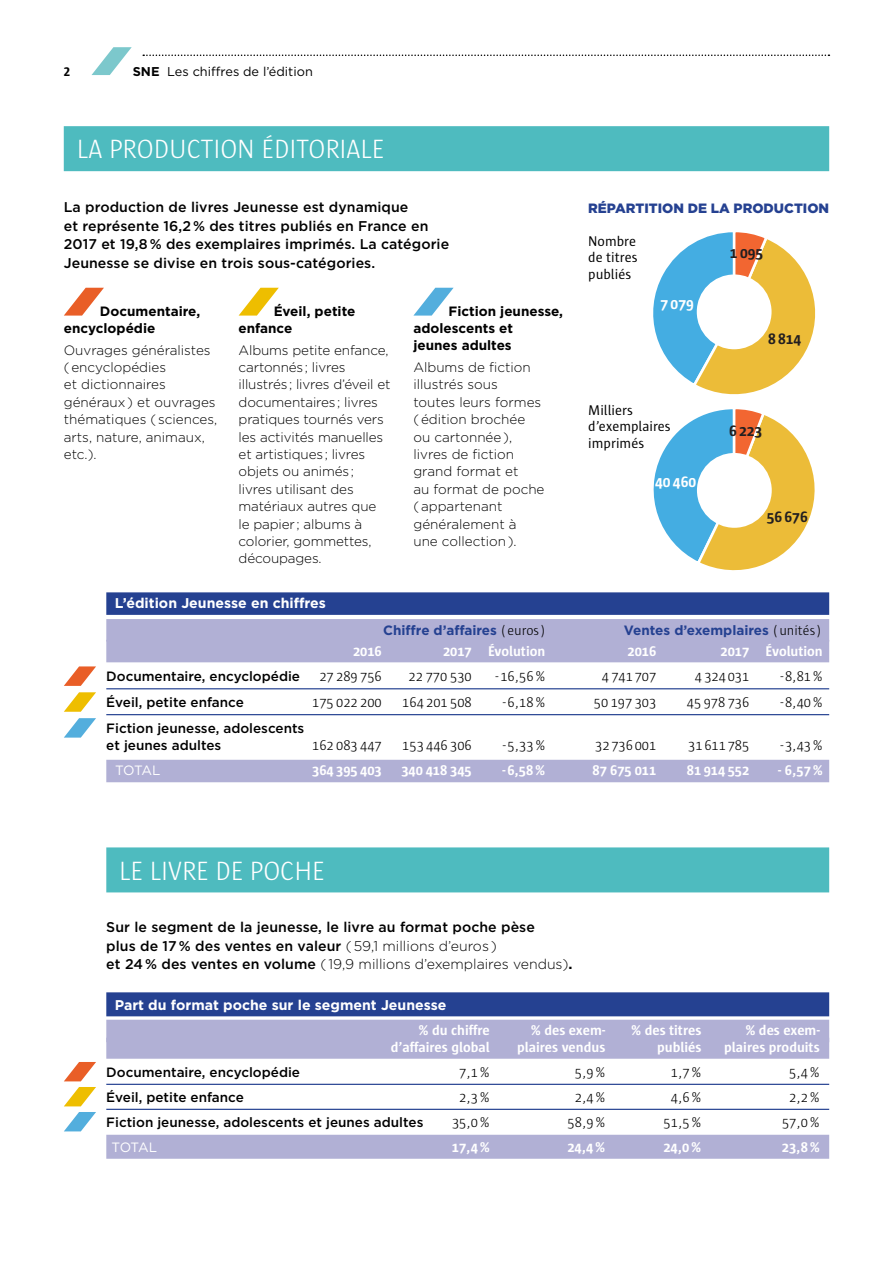
<style>
.page{position:relative;width:893px;height:1263px;background:#fff}
.page>*{position:absolute;margin:0;border:0;box-sizing:border-box;transform-origin:0 0}
.t1{font:300 27px "Sun";color:#fff}
.t2{font:700 15.45px "Sun";color:#231f20}
.t3{font:700 15.45px "Sun";color:#fff}
.t4{font:700 14.4px "Sun";color:#fff}
.t5{font:300 14.4px "Sun";color:#000}
.t6{font:14.4px/16.5px "Sun";color:#000;text-align:justify}
.t7{font:500 14.1px/18.6px "Gotham";letter-spacing:.005em;color:#000}
.t8{font:700 14.1px "Gotham";color:#fff}
.t9{font:300 13.5px/17.4px "Gotham";letter-spacing:-.01em;color:#000}
.t10{font:500 13.5px/16.5px "Gotham";color:#000}
.t11{font:700 13.5px/17.4px "Gotham";color:#000}
.t12{font:700 13.5px "Gotham";color:#254191}
.t13{font:900 13.5px "Gotham";color:#254191}
.t14{font:13.5px "Gotham";letter-spacing:-.05em;color:#fff}
.t15{font:12.75px "Gotham";color:#000}
.t16{font:700 12.75px "Sun SC";color:#000}
.s1{font-weight:700}
.s2{font-family:"Sun";font-weight:300;font-size:14.1px;color:#000}
.s3{font-weight:300}
</style>
<div class="page">
<svg style="left:91px;top:47px;width:41px;height:28px"></svg>
<svg style="left:143px;top:55px;width:686px;height:1px"></svg>
<svg style="left:64px;top:288px;width:40px;height:28px"></svg>
<svg style="left:239px;top:288px;width:40px;height:28px"></svg>
<svg style="left:413px;top:288px;width:41px;height:28px"></svg>
<div style="left:106px;top:992px;width:723px;height:24px;background:#254191"></div>
<div style="left:106px;top:1020px;width:723px;height:22px;background:#b1b0d5"></div>
<div style="left:106px;top:1038px;width:723px;height:21px;background:#b1b0d5"></div>
<hr style="left:106px;top:1084px;width:723px;height:1px;background:#254191">
<hr style="left:106px;top:1109px;width:723px;height:1px;background:#254191">
<div style="left:106px;top:1135px;width:723px;height:24px;background:#b1b0d5"></div>
<svg style="left:64px;top:1062px;width:32px;height:19px"></svg>
<svg style="left:64px;top:1087px;width:32px;height:19px"></svg>
<svg style="left:64px;top:1112px;width:32px;height:19px"></svg>
<div style="left:106px;top:847px;width:723px;height:45px;background:#4ebbbf"></div>
<div style="left:64px;top:126px;width:765px;height:45px;background:#4ebbbf"></div>
<svg style="left:653px;top:232px;width:163px;height:339px"></svg>
<div style="left:697px;top:274px;width:74px;height:75px;background:#fff;border-radius:50%"></div>
<div style="left:106px;top:592px;width:723px;height:23px;background:#254191"></div>
<div style="left:106px;top:619px;width:723px;height:23px;background:#b1b0d5"></div>
<div style="left:106px;top:640px;width:723px;height:22px;background:#b1b0d5"></div>
<hr style="left:106px;top:688px;width:723px;height:1px;background:#254191">
<hr style="left:106px;top:714px;width:723px;height:1px;background:#254191">
<div style="left:106px;top:760px;width:723px;height:22px;background:#b1b0d5"></div>
<svg style="left:64px;top:666px;width:32px;height:20px"></svg>
<svg style="left:64px;top:692px;width:32px;height:20px"></svg>
<svg style="left:64px;top:718px;width:32px;height:20px"></svg>
<p class="t16" style="left:64px;top:65px;width:8px">2</p>
<p class="t15" style="left:133px;top:66px;width:182px"><span class="s1">SNE</span> Les chiffres de l’édition</p>
<h1 class="t1" style="left:77px;top:140px;width:309px">LA PRODUCTION ÉDITORIALE</h1>
<p class="t7" style="left:64px;top:199px;width:387px">La production de livres Jeunesse est dynamique<br>et représente 16,2-% des titres publiés en France en 2017 et 19,8-% des exemplaires imprimés. La catégorie Jeunesse se divise en trois sous-catégories.</p>
<p class="t11" style="left:64px;top:302px;width:138px;text-indent:36px">Documentaire, encyclopédie</p>
<p class="t9" style="left:64px;top:342px;width:155px">Ouvrages généralistes (-encyclopédies<br>et dictionnaires généraux-) et ouvrages thématiques (-sciences, arts, nature, animaux, etc.).</p>
<p class="t11" style="left:239px;top:302px;width:118px;text-indent:35px">Éveil, petite enfance</p>
<p class="t9" style="left:239px;top:342px;width:153px">Albums petite enfance, cartonnés-; livres illustrés-; livres d’éveil et documentaires-; livres pratiques tournés vers les activités manuelles et artistiques-; livres objets ou animés-; livres utilisant des matériaux autres que le papier-; albums à colorier, gommettes, découpages.</p>
<p class="t8" style="left:115px;top:595px;width:213px">L’édition Jeunesse en chiffres</p>
<p class="t11" style="left:413px;top:302px;width:151px;text-indent:35px">Fiction jeunesse, adolescents et<br>jeunes adultes</p>
<p class="t9" style="left:413px;top:359px;width:133px">Albums de fiction illustrés sous<br>toutes leurs formes (-édition brochée ou cartonnée-), livres de fiction grand format et<br>au format de poche (-appartenant généralement à<br>une collection-).</p>
<p class="t13" style="left:588px;top:203px;width:242px">RÉPARTITION DE LA PRODUCTION</p>
<p class="t6" style="left:588px;top:234px;width:51px">Nombre de titres publiés</p>
<p class="t3" style="left:660px;top:298px;width:35px">7 079</p>
<p class="t6" style="left:588px;top:403px;width:84px;text-align:left">Milliers d’exemplaires imprimés</p>
<p class="t3" style="left:655px;top:476px;width:43px">40 460</p>
<p class="t2" style="left:730px;top:248px;width:35px">1 095</p>
<p class="t2" style="left:768px;top:334px;width:35px">8 814</p>
<p class="t2" style="left:729px;top:425px;width:35px">6 223</p>
<p class="t2" style="left:767px;top:512px;width:43px">56 676</p>
<p class="t12" style="left:383px;top:622px;width:164px">Chiffre d’affaires <span class="s2">( euros )</span></p>
<p class="t12" style="left:624px;top:622px;width:199px">Ventes d’exemplaires <span class="s2">( unités )</span></p>
<p class="t4" style="left:353px;top:646px;width:30px">2016</p>
<p class="t4" style="left:443px;top:646px;width:104px">2017 Évolution</p>
<p class="t4" style="left:627px;top:646px;width:30px">2016</p>
<p class="t4" style="left:720px;top:646px;width:104px">2017 Évolution</p>
<p class="t10" style="left:106px;top:669px;width:195px">Documentaire, encyclopédie</p>
<p class="t5" style="left:319px;top:672px;width:64px">27 289 756</p>
<p class="t5" style="left:409px;top:672px;width:65px">22 770 530</p>
<p class="t5" style="left:495px;top:672px;width:52px">- 16,56 %</p>
<p class="t5" style="left:602px;top:672px;width:56px">4 741 707</p>
<p class="t5" style="left:695px;top:672px;width:56px">4 324 031</p>
<p class="t5" style="left:780px;top:672px;width:44px">- 8,81 %</p>
<p class="t10" style="left:106px;top:695px;width:139px">Éveil, petite enfance</p>
<p class="t5" style="left:312px;top:697px;width:71px">175 022 200</p>
<p class="t5" style="left:402px;top:697px;width:71px">164 201 508</p>
<p class="t5" style="left:502px;top:697px;width:44px">- 6,18 %</p>
<p class="t5" style="left:594px;top:697px;width:64px">50 197 303</p>
<p class="t5" style="left:687px;top:697px;width:64px">45 978 736</p>
<p class="t5" style="left:780px;top:697px;width:44px">- 8,40 %</p>
<p class="t10" style="left:106px;top:721px;width:200px">Fiction jeunesse, adolescents et jeunes adultes</p>
<p class="t5" style="left:312px;top:740px;width:71px">162 083 447</p>
<p class="t5" style="left:402px;top:740px;width:71px">153 446 306</p>
<p class="t5" style="left:502px;top:740px;width:44px">- 5,33 %</p>
<p class="t5" style="left:595px;top:740px;width:63px">32 736 001</p>
<p class="t5" style="left:688px;top:740px;width:63px">31 611 785</p>
<p class="t5" style="left:780px;top:740px;width:44px">- 3,43 %</p>
<p class="t14" style="left:115px;top:764px;width:47px">TOTAL</p>
<p class="t4" style="left:312px;top:766px;width:71px">364 395 403</p>
<p class="t4" style="left:401px;top:766px;width:72px">340 418 345</p>
<p class="t4" style="left:502px;top:766px;width:45px">- 6,58 %</p>
<p class="t4" style="left:592px;top:766px;width:65px">87 675 011</p>
<p class="t4" style="left:687px;top:766px;width:64px">81 914 552</p>
<p class="t4" style="left:778px;top:766px;width:46px">- 6,57 %</p>
<h1 class="t1" style="left:119px;top:861px;width:207px">LE LIVRE DE POCHE</h1>
<p class="t7" style="left:106px;top:919px;width:468px">Sur le segment de la jeunesse, le livre au format poche pèse<br>plus de 17-% des ventes en valeur <span class="s3">(-59,1 millions d’euros-)<br></span>et 24-% des ventes en volume <span class="s3">(-19,9 millions d’exemplaires vendus-)</span><span class="s1">.</span></p>
<p class="t8" style="left:115px;top:996px;width:333px">Part du format poche sur le segment Jeunesse</p>
<p class="t4" style="left:418px;top:1026px;width:73px">% du chiffre</p>
<p class="t4" style="left:531px;top:1026px;width:76px">% des exem-</p>
<p class="t4" style="left:631px;top:1026px;width:72px">% des titres</p>
<p class="t4" style="left:745px;top:1026px;width:76px">% des exem-</p>
<p class="t4" style="left:391px;top:1042px;width:100px">d’affaires global</p>
<p class="t4" style="left:517px;top:1042px;width:90px">plaires vendus</p>
<p class="t4" style="left:657px;top:1042px;width:46px">publiés</p>
<p class="t4" style="left:724px;top:1042px;width:97px">plaires produits</p>
<p class="t10" style="left:106px;top:1065px;width:195px">Documentaire, encyclopédie</p>
<p class="t5" style="left:459px;top:1067px;width:32px">7,1 %</p>
<p class="t5" style="left:575px;top:1067px;width:32px">5,9 %</p>
<p class="t5" style="left:671px;top:1067px;width:32px">1,7 %</p>
<p class="t5" style="left:789px;top:1067px;width:32px">5,4 %</p>
<p class="t10" style="left:106px;top:1090px;width:139px">Éveil, petite enfance</p>
<p class="t5" style="left:459px;top:1092px;width:32px">2,3 %</p>
<p class="t5" style="left:575px;top:1092px;width:32px">2,4 %</p>
<p class="t5" style="left:671px;top:1092px;width:32px">4,6 %</p>
<p class="t5" style="left:789px;top:1092px;width:32px">2,2 %</p>
<p class="t10" style="left:106px;top:1115px;width:319px">Fiction jeunesse, adolescents et jeunes adultes</p>
<p class="t5" style="left:452px;top:1117px;width:39px">35,0 %</p>
<p class="t5" style="left:568px;top:1117px;width:39px">58,9 %</p>
<p class="t5" style="left:664px;top:1117px;width:39px">51,5 %</p>
<p class="t5" style="left:782px;top:1117px;width:39px">57,0 %</p>
<p class="t14" style="left:112px;top:1141px;width:47px">TOTAL</p>
<p class="t4" style="left:452px;top:1142px;width:39px">17,4 %</p>
<p class="t4" style="left:567px;top:1142px;width:39px">24,4 %</p>
<p class="t4" style="left:663px;top:1142px;width:39px">24,0 %</p>
<p class="t4" style="left:782px;top:1142px;width:39px">23,8 %</p>
</div>
